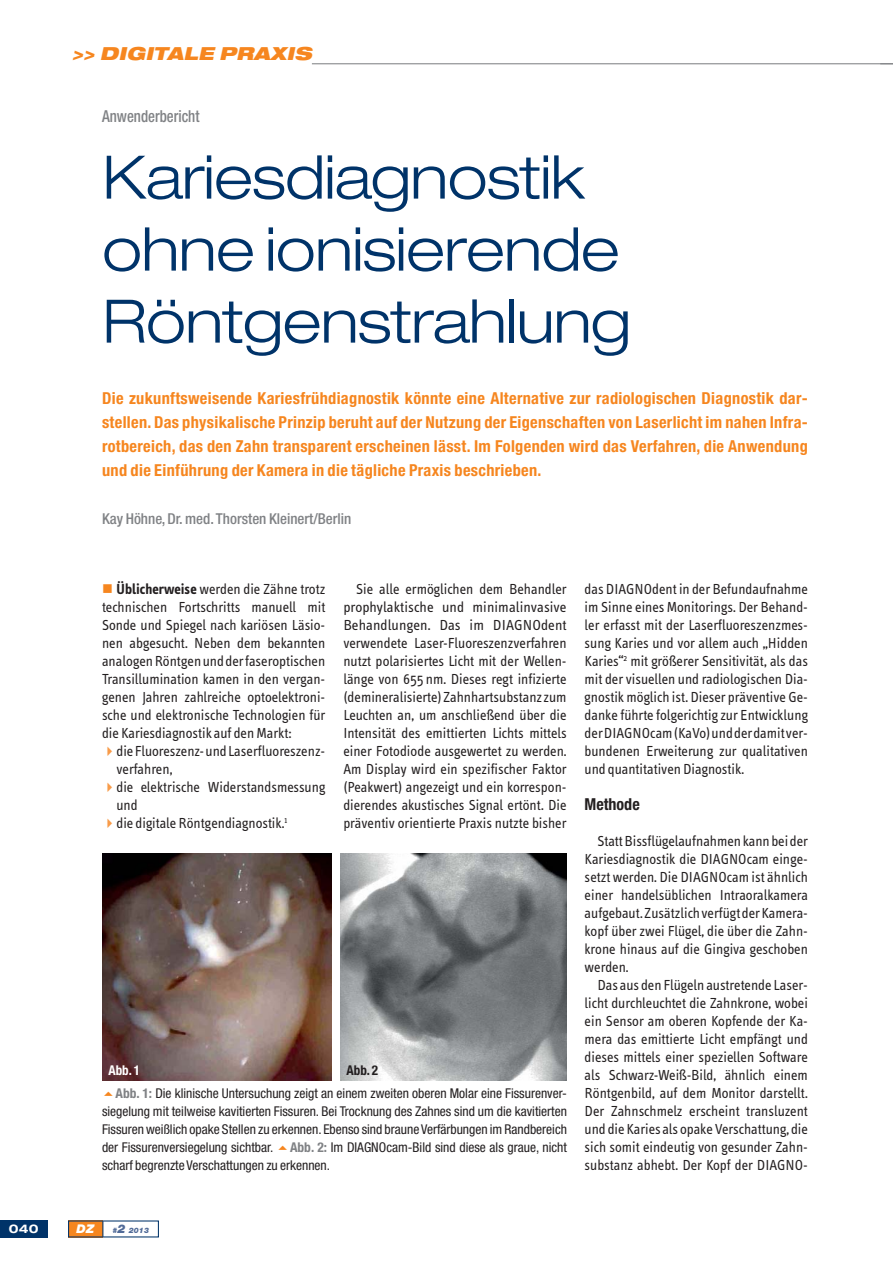
<style>
.page{position:relative;width:893px;height:1263px;background:#fff}
.page>*{position:absolute;margin:0;border:0;box-sizing:border-box;transform-origin:0 0}
.t1{font:300 expanded 60px/72px "Helvetica Neue";letter-spacing:-.01em;color:#003369}
.t2{font:italic 900 expanded 18px "Helvetica Neue";color:#f6861f}
.t3{font:700 condensed 16.5px/24px "Helvetica Neue";letter-spacing:.02em;color:#f6861f;text-align:justify}
.t4{font:500 condensed 16.5px "Helvetica Neue";color:#808285;scale:.9 1}
.t5{font:700 condensed 16.5px "Helvetica Neue";color:#231f20}
.t6{font:15px/18px "Info Text";color:#231f20;text-align:justify}
.t7{font:500 condensed 15px "Helvetica Neue";color:#808285}
.t8{font:condensed 13.5px/18px "Helvetica Neue";color:#231f20}
.t9{font:700 condensed 13.5px "Helvetica Neue";color:#231f20}
.t10{font:700 expanded 12px "Helvetica Neue";color:#fff}
.t11{font:italic 900 12px "Helvetica Neue";color:#fff}
.t12{font:italic 900 7.5px "Helvetica Neue";color:#516b98}
.s1{color:#f6861f}
.s2{font-weight:700}
.s3{color:#f89b49}
.s4{font-weight:700;color:#fff}
.s5{font-weight:700;color:#808285}
.s6{font-size:12px}
</style>
<div class="page">
<div style="left:68px;top:1220px;width:35px;height:17px;background:#f6861f"></div>
<div style="left:0;top:1220px;width:48px;height:17px;background:#003369"></div>
<svg style="left:102px;top:1221px;width:1px;height:16px"></svg>
<hr style="left:312px;top:63px;width:581px;height:1px;background:#808285">
<img style="left:102px;top:853px;width:230px;height:227px">
<img style="left:340px;top:853px;width:227px;height:227px">
<p class="t2" style="left:72px;top:45px;width:245px">&gt;&gt; DIGITALE PRAXIS</p>
<p class="t4" style="left:102px;top:111px;width:110px">Anwenderbericht</p>
<h1 class="t1" style="left:102px;top:149px;width:530px">Kariesdiagnostik ohne ionisierende<br>Röntgenstrahlung</h1>
<p class="t3" style="left:102px;top:388px;width:707px">Die zukunftsweisende Kariesfrühdiagnostik könnte eine Alternative zur radiologischen Diagnostik dar&shy;stellen. Das physikalische Prinzip beruht auf der Nutzung der Eigenschaften von Laserlicht im nahen Infra&shy;rotbereich, das den Zahn transparent erscheinen lässt. Im Folgenden wird das Verfahren, die Anwendung und die Einführung der Kamera in die tägliche Praxis beschrieben.</p>
<p class="t7" style="left:102px;top:513px;width:251px">Kay Höhne, Dr. med. Thorsten Kleinert/Berlin</p>
<p class="t6" style="left:102px;top:581px;width:225px"><span class="s1">■</span> <span class="s2">Üblicherweise</span> werden die Zähne trotz technischen Fortschritts manuell mit Sonde und Spiegel nach kariösen Läsio&shy;nen abgesucht. Neben dem bekannten analogen Röntgen und der faseroptischen Transillumination kamen in den vergan&shy;genen Jahren zahlreiche optoelektroni&shy;sche und elektronische Technologien für die Kariesdiagnostik auf den Markt:</p>
<p class="t6" style="left:116px;top:743px;width:210px;text-indent:-14px"><span class="s3">✔</span>die Fluoreszenz- und Laserfluoreszenz&shy;verfahren,</p>
<p class="t6" style="left:116px;top:779px;width:210px;text-indent:-14px"><span class="s3">✔</span>die elektrische Widerstandsmessung und</p>
<p class="t6" style="left:102px;top:815px;width:187px"><span class="s3">✔</span>die digitale Röntgendiagnostik.<sup>1</sup></p>
<p class="t6" style="left:343px;top:581px;width:225px;text-indent:13px">Sie alle ermöglichen dem Behandler prophylaktische und minimalinvasive Behandlungen. Das im DIAGNOdent verwendete Laser-Fluoreszenzverfahren nutzt polarisiertes Licht mit der Wellen&shy;länge von 655 nm. Dieses regt infizierte (demineralisierte) Zahnhartsubstanz zum Leuchten an, um anschließend über die Intensität des emittierten Lichts mittels einer Fotodiode ausgewertet zu werden.<br>Am Display wird ein spezifischer Faktor (Peakwert) angezeigt und ein korrespon&shy;dierendes akustisches Signal ertönt. Die präventiv orientierte Praxis nutzte bisher</p>
<p class="t6" style="left:585px;top:581px;width:225px">das DIAGNOdent in der Befundaufnahme im Sinne eines Monitorings. Der Behand&shy;ler erfasst mit der Laserfluoreszenzmes&shy;sung Karies und vor allem auch „Hidden Karies“<sup>2</sup> mit größerer Sensitivität, als das mit der visuellen und radiologischen Dia&shy;gnostik möglich ist. Dieser präventive Ge&shy;danke führte folgerichtig zur Entwicklung der DIAGNOcam (KaVo) und der damit ver&shy;bundenen Erweiterung zur qualitativen und quantitativen Diagnostik.</p>
<p class="t5" style="left:585px;top:798px;width:57px">Methode</p>
<p class="t6" style="left:585px;top:833px;width:225px;text-indent:13px">Statt Bissflügelaufnahmen kann bei der Kariesdiagnostik die DIAGNOcam einge&shy;setzt werden. Die DIAGNOcam ist ähnlich einer handelsüblichen Intraoralkamera aufgebaut. Zusätzlich verfügt der Kamera&shy;kopf über zwei Flügel, die über die Zahn&shy;krone hinaus auf die Gingiva geschoben werden.</p>
<p class="t6" style="left:585px;top:977px;width:225px;text-indent:13px">Das aus den Flügeln austretende Laser&shy;licht durchleuchtet die Zahnkrone, wobei ein Sensor am oberen Kopfende der Ka&shy;mera das emittierte Licht empfängt und dieses mittels einer speziellen Software als Schwarz-Weiß-Bild, ähnlich einem Röntgenbild, auf dem Monitor darstellt.<br>Der Zahnschmelz erscheint transluzent und die Karies als opake Verschattung, die sich somit eindeutig von gesunder Zahn&shy;substanz abhebt. Der Kopf der DIAGNO-</p>
<p class="t8" style="left:116px;top:1059px;width:453px;line-height:23.4px;text-indent:-7px"><span class="s4">Abb. 1<br></span><span class="s5">Abb. 1:</span> Die klinische Untersuchung zeigt an einem zweiten oberen Molar eine Fissurenver-</p>
<p class="t8" style="left:102px;top:1104px;width:466px;text-align:justify">siegelung mit teilweise kavitierten Fissuren. Bei Trocknung des Zahnes sind um die kavitierten Fissuren weißlich opake Stellen zu erkennen. Ebenso sind braune Verfärbungen im Randbereich der Fissurenversiegelung sichtbar. <span class="s5">Abb. 2:</span> Im DIAGNOcam-Bild sind diese als graue, nicht scharf begrenzte Verschattungen zu erkennen.</p>
<p class="t9" style="left:347px;top:1065px;width:33px">Abb. 2</p>
<p class="t10" style="left:9px;top:1224px;width:31px">040</p>
<p class="t11" style="left:77px;top:1224px;width:19px">DZ</p>
<p class="t12" style="left:112px;top:1227px;width:38px">#<span class="s6">2</span> 2013</p>
</div>
